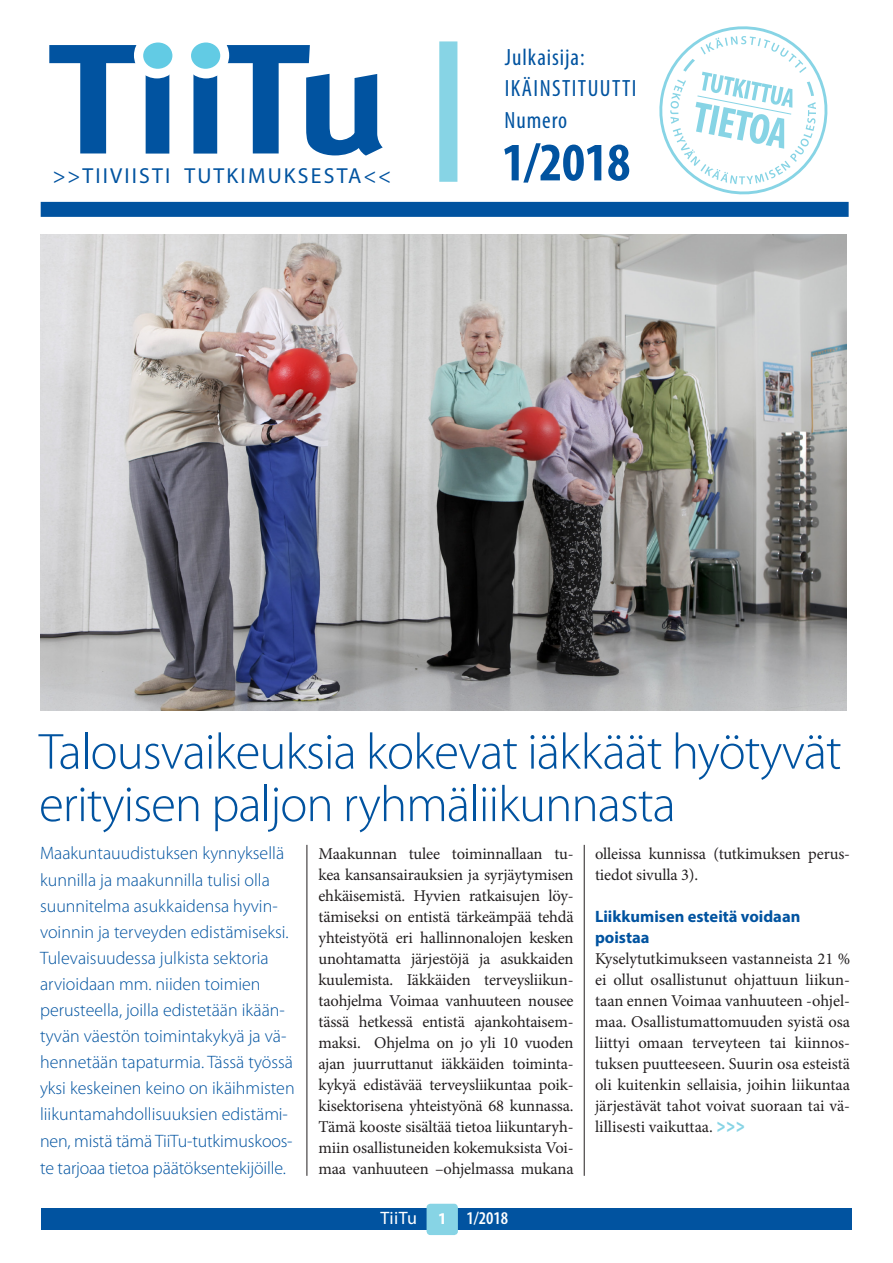
<style>
.page{position:relative;width:893px;height:1263px;background:#fff}
.page>*{position:absolute;margin:0;border:0;box-sizing:border-box;transform-origin:0 0}
.t1{font:700 condensed 54.45px "Myriad Pro";color:#0153a0}
.t2{font:300 51px/52.5px "Myriad Pro";letter-spacing:-.02em;color:#0153a0}
.t3{font:condensed 23.55px/31.5px "Myriad Pro";letter-spacing:.06em;color:#0153a0}
.t4{font:21.75px "Myriad Pro";letter-spacing:.1em;color:#0153a0}
.t5{font:300 18px/26.1px "Myriad Pro";color:#0153a0}
.t6{font:600 condensed 18px "Myriad Pro";color:#fff}
.t7{font:16.5px/21px "Minion Pro";letter-spacing:-.01em;color:#231f20;text-align:justify}
.t8{font:700 16.5px/21px "Myriad Pro";color:#0153a0}
.s1{font-family:"Myriad Pro";font-weight:900;font-size:19.5px;color:#87d4e5}
.s2{font-weight:400;font-stretch:normal}
.s3{font-weight:700;font-stretch:normal;font-size:16.5px}
</style>
<div class="page">
<div style="left:41px;top:1209px;width:811px;height:21px;background:#0153a0"></div>
<div style="left:427px;top:1204px;width:31px;height:31px;background:#87d4e5;border-radius:4px"></div>
<img style="left:41px;top:235px;width:805px;height:475px">
<div style="left:41px;top:202px;width:808px;height:15px;background:#0153a0"></div>
<hr style="left:307px;top:845px;width:1px;height:331px;background:#231f20">
<hr style="left:584px;top:845px;width:1px;height:331px;background:#231f20">
<svg style="left:652px;top:26px;width:183px;height:176px"></svg>
<div style="left:439px;top:41px;width:18px;height:141px;background:#87d4e5"></div>
<svg style="left:49px;top:43px;width:334px;height:113px"></svg>
<h3 class="t4" style="left:53px;top:162px;width:340px">&gt;&gt;TIIVIISTI TUTKIMUKSESTA&lt;&lt;</h3>
<h3 class="t3" style="left:504px;top:41px;width:131px">Julkaisija:<br>Ikäinstituutti<br>Numero</h3>
<h1 class="t1" style="left:502px;top:128px;width:130px">1/2018</h1>
<h2 class="t2" style="left:39px;top:726px;width:804px">Talousvaikeuksia kokevat iäkkäät hyötyvät erityisen paljon ryhmäliikunnasta</h2>
<p class="t5" style="left:40px;top:841px;width:256px">Maakuntauudistuksen kynnyksellä kunnilla ja maakunnilla tulisi olla suunnitelma asukkaidensa hyvin&shy;voinnin ja terveyden edistämiseksi.<br>Tulevaisuudessa julkista sektoria arvioidaan mm. niiden toimien perusteella, joilla edistetään ikään&shy;tyvän väestön toimintakykyä ja vä&shy;hennetään tapaturmia. Tässä työssä yksi keskeinen keino on ikäihmisten liikuntamahdollisuuksien edistämi&shy;nen, mistä tämä TiiTu-tutkimuskoos&shy;te tarjoaa tietoa päätöksentekijöille.</p>
<p class="t7" style="left:318px;top:843px;width:257px">Maakunnan tulee toiminnallaan tu&shy;kea kansansairauksien ja syrjäytymisen ehkäisemistä. Hyvien ratkaisujen löy&shy;tämiseksi on entistä tärkeämpää tehdä yhteistyötä eri hallinnonalojen kesken unohtamatta järjestöjä ja asukkaiden kuulemista. Iäkkäiden terveysliikun&shy;taohjelma Voimaa vanhuuteen nousee tässä hetkessä entistä ajankohtaisem&shy;maksi. Ohjelma on jo yli 10 vuoden ajan juurruttanut iäkkäiden toiminta&shy;kykyä edistävää terveysliikuntaa poik&shy;kisektorisena yhteistyönä 68 kunnassa.<br>Tämä kooste sisältää tietoa liikuntaryh&shy;miin osallistuneiden kokemuksista Voi&shy;maa vanhuuteen –ohjelmassa mukana</p>
<p class="t7" style="left:595px;top:843px;width:257px">olleissa kunnissa (tutkimuksen perus&shy;tiedot sivulla 3).</p>
<p class="t8" style="left:595px;top:905px;width:207px">Liikkumisen esteitä voidaan poistaa</p>
<p class="t7" style="left:595px;top:948px;width:257px">Kyselytutkimukseen vastanneista 21 % ei ollut osallistunut ohjattuun liikun&shy;taan ennen Voimaa vanhuuteen -ohjel&shy;maa. Osallistumattomuuden syistä osa liittyi omaan terveyteen tai kiinnos&shy;tuksen puutteeseen. Suurin osa esteistä oli kuitenkin sellaisia, joihin liikuntaa järjestävät tahot voivat suoraan tai vä&shy;lillisesti vaikuttaa. <span class="s1">&gt;&gt;&gt;</span></p>
<p class="t6" style="left:381px;top:1208px;width:129px"><span class="s2">TIITU</span> <span class="s3">1</span> 1/2018</p>
</div>
